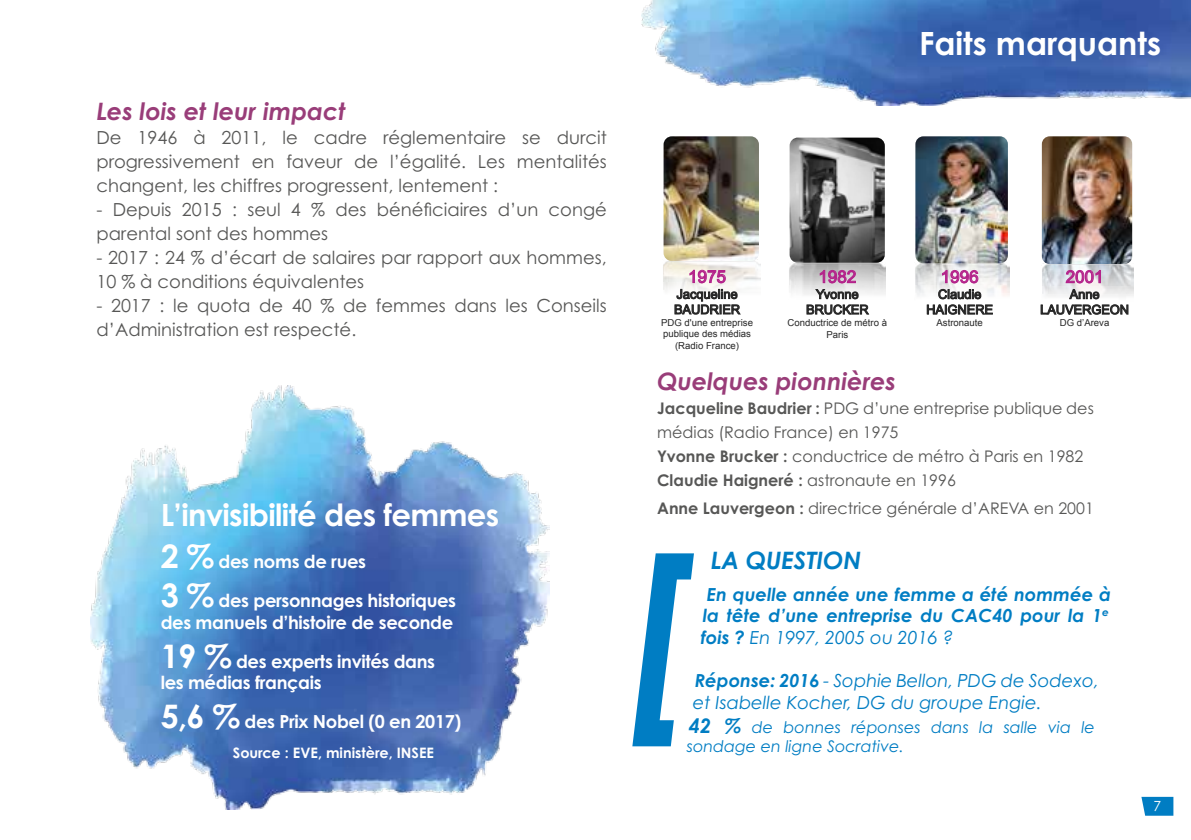
<style>
.page{position:relative;width:1191px;height:840px;background:#fff}
.page>*{position:absolute;margin:0;border:0;box-sizing:border-box;transform-origin:0 0}
.t1{font:700 32px "Century Gothic";color:#fff}
.t2{font:700 30.6px "Century Gothic";letter-spacing:-.02em;color:#fff}
.t3{font:italic 700 24px "Century Gothic";color:#993d79}
.t4{font:italic 700 24px "Century Gothic";color:#007dc3}
.t5{font:18px/24px "Century Gothic";color:#575756}
.t6{font:700 18px/38.8px "Century Gothic";letter-spacing:-.02em;color:#fff}
.t7{font:italic 700 18px/21.6px "Century Gothic";color:#007dc3;text-align:justify}
.t8{font:italic 18px/21.6px "Century Gothic";color:#007dc3}
.t9{font:17px "Arial";color:#b4228a}
.t10{font:16px/24px "Century Gothic";color:#575756}
.t11{font:italic 16px/19.2px "Century Gothic";color:#007dc3}
.t12{font:700 14.4px "Century Gothic";color:#fff}
.t13{font:14px "Century Gothic";color:#fff}
.t14{font:12.8px/15.4px "Arial";color:#262626;text-align:center}
.t15{font:9.6px/11.4px "Arial";color:#262626;text-align:center}
.s1{font-size:32.4px}
.s2{font-weight:700}
.s3{font-weight:400}
.s4{font-weight:700;font-size:20px}
</style>
<div class="page">
<svg style="left:632px;top:553px;width:62px;height:193px"></svg>
<img style="left:91px;top:386px;width:458px;height:423px">
<img style="left:663px;top:259px;width:97px;height:56px">
<img style="left:663px;top:136px;width:96px;height:125px;border-radius:8px">
<svg style="left:689px;top:270px;width:37px;height:13px"></svg>
<svg style="left:674px;top:289px;width:66px;height:25px"></svg>
<img style="left:789px;top:257px;width:97px;height:58px">
<svg style="left:789px;top:137px;width:96px;height:125px"></svg>
<svg style="left:820px;top:270px;width:36px;height:13px"></svg>
<svg style="left:806px;top:289px;width:63px;height:25px"></svg>
<img style="left:915px;top:258px;width:94px;height:57px">
<img style="left:915px;top:136px;width:93px;height:127px;border-radius:8px">
<svg style="left:942px;top:270px;width:36px;height:13px"></svg>
<svg style="left:927px;top:289px;width:65px;height:25px"></svg>
<img style="left:1041px;top:140px;width:92px;height:175px">
<img style="left:1041px;top:136px;width:91px;height:128px;border-radius:8px">
<svg style="left:1065px;top:270px;width:35px;height:13px"></svg>
<svg style="left:1040px;top:289px;width:88px;height:25px"></svg>
<img style="left:641px;top:0;width:550px;height:105px">
<svg style="left:1141px;top:796px;width:32px;height:19px"></svg>
<h3 class="t3" style="left:96px;top:96px;width:251px">Les lois et leur impact</h3>
<p class="t5" style="left:96px;top:125px;width:512px;text-align:justify">De 1946 à 2011, le cadre réglementaire se durcit progressivement en faveur de l’égalité. Les mentalités changent, les chiffres progressent, lentement :</p>
<p class="t5" style="left:96px;top:197px;width:512px">- Depuis 2015 : seul 4 % des bénéficiaires d’un congé parental sont des hommes</p>
<p class="t5" style="left:96px;top:245px;width:512px">- 2017 : 24 % d’écart de salaires par rapport aux hommes,<br>10 % à conditions équivalentes</p>
<p class="t5" style="left:96px;top:293px;width:512px">- 2017 : le quota de 40 % de femmes dans les Conseils d’Administration est respecté.</p>
<h2 class="t2" style="left:161px;top:496px;width:340px">L’invisibilité des femmes</h2>
<p class="t6" style="left:161px;top:541px;width:297px"><span class="s1">2 %</span> des noms de rues<br><span class="s1">3 %</span> des personnages historiques</p>
<p class="t6" style="left:161px;top:602px;width:294px">des manuels d’histoire de seconde<br><span class="s1">19 %</span> des experts invités dans</p>
<p class="t6" style="left:161px;top:662px;width:302px">les médias français<br><span class="s1">5,6 %</span> des Prix Nobel (0 en 2017)</p>
<p class="t12" style="left:233px;top:743px;width:203px">Source : EVE, ministère, INSEE</p>
<h1 class="t1" style="left:919px;top:23px;width:243px">Faits marquants</h1>
<p class="t9" style="left:688px;top:265px;width:39px">1975</p>
<p class="t14" style="left:674px;top:286px;width:68px;text-align:left">Jacqueline<br>BAUDRIER</p>
<p class="t15" style="left:661px;top:317px;width:93px">PDG d'une entreprise publique des médias (Radio France)</p>
<p class="t9" style="left:818px;top:265px;width:39px">1982</p>
<p class="t14" style="left:806px;top:286px;width:64px">Yvonne<br>BRUCKER</p>
<p class="t15" style="left:787px;top:317px;width:101px">Conductrice de métro à<br>Paris</p>
<p class="t9" style="left:940px;top:265px;width:39px">1996</p>
<p class="t14" style="left:926px;top:286px;width:68px">Claudie<br>HAIGNERE</p>
<p class="t15" style="left:936px;top:317px;width:48px">Astronaute</p>
<p class="t9" style="left:1065px;top:265px;width:39px">2001</p>
<p class="t14" style="left:1040px;top:286px;width:90px">Anne<br>LAUVERGEON</p>
<p class="t15" style="left:1059px;top:317px;width:51px">DG d’Areva</p>
<h3 class="t3" style="left:657px;top:366px;width:240px">Quelques pionnières</h3>
<p class="t10" style="left:657px;top:396px;width:438px"><span class="s2">Jacqueline Baudrier :</span> PDG d’une entreprise publique des médias (Radio France) en 1975<br><span class="s2">Yvonne Brucker :</span> conductrice de métro à Paris en 1982<br><span class="s2">Claudie Haigneré :</span> astronaute en 1996</p>
<p class="t10" style="left:657px;top:496px;width:438px"><span class="s2">Anne Lauvergeon :</span> directrice générale d’AREVA en 2001</p>
<h3 class="t4" style="left:711px;top:544px;width:152px">LA QUESTION</h3>
<p class="t7" style="left:701px;top:582px;width:411px;text-indent:6px">En quelle année une femme a été nommée à la tête d’une entreprise du CAC40 pour la 1<sup>e </sup>fois ? <span class="s3">En 1997, 2005 ou 2016 ?</span></p>
<p class="t8" style="left:693px;top:669px;width:407px"><span class="s2">Réponse: 2016</span> - Sophie Bellon, PDG de Sodexo, et Isabelle Kocher, DG du groupe Engie.</p>
<p class="t11" style="left:687px;top:717px;width:410px"><span class="s4">42 %</span> de bonnes réponses dans la salle via le sondage en ligne Socrative.</p>
<p class="t13" style="left:1153px;top:796px;width:9px">7</p>
</div>
